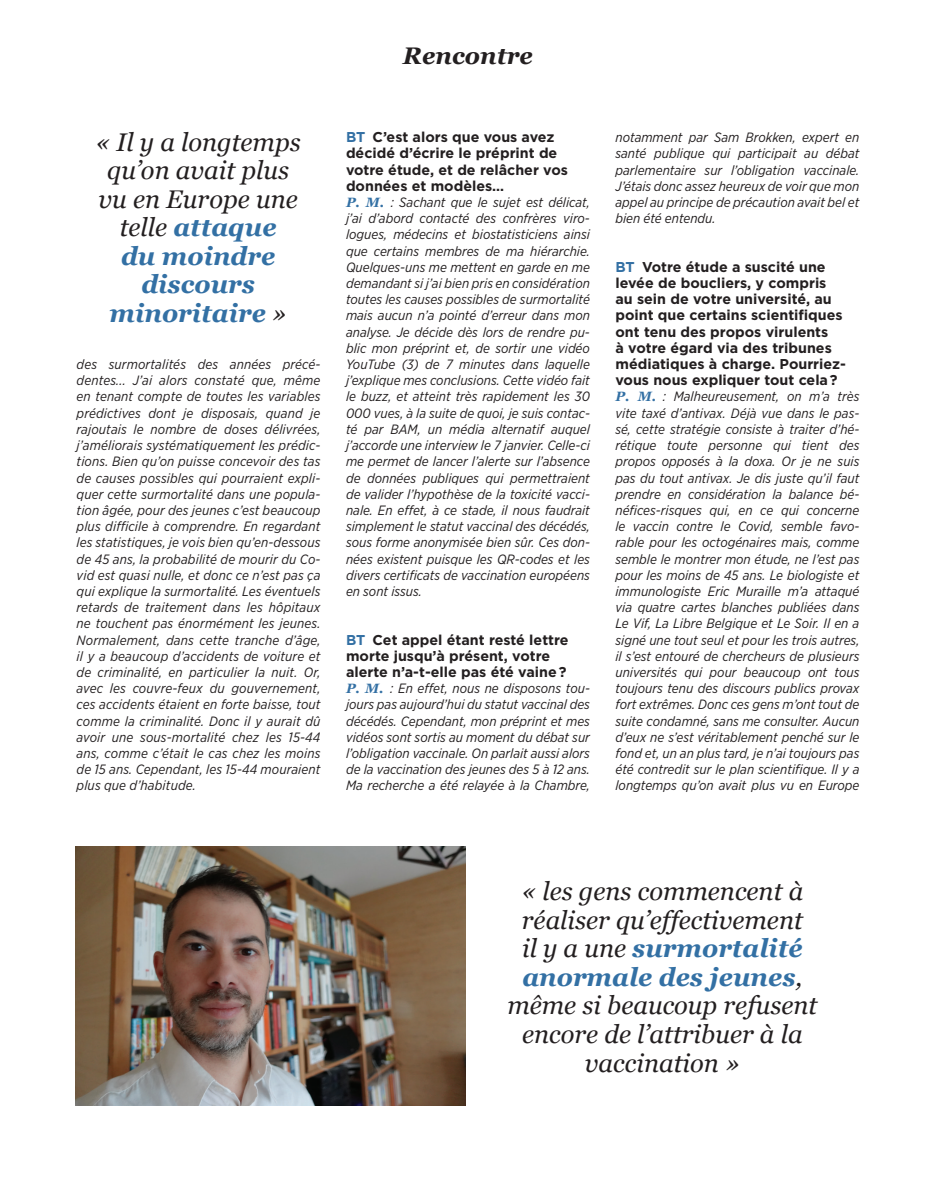
<style>
.page{position:relative;width:936px;height:1191px;background:#fff}
.page>*{position:absolute;margin:0;border:0;box-sizing:border-box;transform-origin:0 0}
.t1{font:italic 25.5px/28.5px "Georgia";color:#231f20;text-align:center}
.t2{font:italic 700 24px "Georgia";color:#231f20}
.t3{font:700 14.25px/16.2px "Gotham";color:#231f20}
.t4{font:italic 13.5px/16.2px "Gotham Narrow";color:#231f20;text-align:justify}
.s1{font-weight:700;color:#3370a4}
.s2{color:#3370a4}
.s3{font-family:"Georgia";font-weight:700;color:#3370a4}
</style>
<div class="page">
<img style="left:76px;top:846px;width:389px;height:260px">
<h2 class="t2" style="left:403px;top:42px;width:131px">Rencontre</h2>
<h1 class="t1" style="left:95px;top:127px;width:207px">« Il y a longtemps qu’on avait plus vu en Europe une telle <span class="s1">attaque<br>du moindre discours minoritaire</span> »</h1>
<p class="t4" style="left:77px;top:356px;width:245px">des surmortalités des années précé&shy;dentes... J’ai alors constaté que, même en tenant compte de toutes les variables prédictives dont je disposais, quand je rajoutais le nombre de doses délivrées, j’améliorais systématiquement les prédic&shy;tions. Bien qu’on puisse concevoir des tas de causes possibles qui pourraient expli&shy;quer cette surmortalité dans une popula&shy;tion âgée, pour des jeunes c’est beaucoup plus difficile à comprendre. En regardant les statistiques, je vois bien qu’en-dessous de 45 ans, la probabilité de mourir du Co&shy;vid est quasi nulle, et donc ce n’est pas ça qui explique la surmortalité. Les éventuels retards de traitement dans les hôpitaux ne touchent pas énormément les jeunes.<br>Normalement, dans cette tranche d’âge, il y a beaucoup d’accidents de voiture et de criminalité, en particulier la nuit. Or, avec les couvre-feux du gouvernement, ces accidents étaient en forte baisse, tout comme la criminalité. Donc il y aurait dû avoir une sous-mortalité chez les 15-44 ans, comme c’était le cas chez les moins de 15 ans. Cependant, les 15-44 mouraient plus que d’habitude.</p>
<p class="t3" style="left:346px;top:129px;width:223px"><span class="s2">BT</span> C’est alors que vous avez décidé d’écrire le préprint de votre étude, et de relâcher vos données et modèles…</p>
<p class="t4" style="left:346px;top:194px;width:245px"><span class="s3">P. M.</span> : Sachant que le sujet est délicat, j’ai d’abord contacté des confrères viro&shy;logues, médecins et biostatisticiens ainsi que certains membres de ma hiérarchie.<br>Quelques-uns me mettent en garde en me demandant si j’ai bien pris en considération toutes les causes possibles de surmortalité mais aucun n’a pointé d’erreur dans mon analyse. Je décide dès lors de rendre pu&shy;blic mon préprint et, de sortir une vidéo YouTube (3) de 7 minutes dans laquelle j’explique mes conclusions. Cette vidéo fait le buzz, et atteint très rapidement les 30<br>000 vues, à la suite de quoi, je suis contac&shy;té par BAM, un média alternatif auquel j’accorde une interview le 7 janvier. Celle-ci me permet de lancer l’alerte sur l’absence de données publiques qui permettraient de valider l’hypothèse de la toxicité vacci&shy;nale. En effet, à ce stade, il nous faudrait simplement le statut vaccinal des décédés, sous forme anonymisée bien sûr. Ces don&shy;nées existent puisque les QR-codes et les divers certificats de vaccination européens en sont issus.</p>
<p class="t3" style="left:346px;top:631px;width:224px"><span class="s2">BT</span> Cet appel étant resté lettre morte jusqu’à présent, votre alerte n’a-t-elle pas été vaine ?</p>
<p class="t4" style="left:346px;top:680px;width:245px"><span class="s3">P. M.</span> : En effet, nous ne disposons tou&shy;jours pas aujourd’hui du statut vaccinal des décédés. Cependant, mon préprint et mes vidéos sont sortis au moment du débat sur l’obligation vaccinale. On parlait aussi alors de la vaccination des jeunes des 5 à 12 ans.<br>Ma recherche a été relayée à la Chambre,</p>
<p class="t4" style="left:615px;top:129px;width:245px">notamment par Sam Brokken, expert en santé publique qui participait au débat parlementaire sur l’obligation vaccinale.<br>J’étais donc assez heureux de voir que mon appel au principe de précaution avait bel et bien été entendu.</p>
<p class="t3" style="left:615px;top:259px;width:232px"><span class="s2">BT</span> Votre étude a suscité une levée de boucliers, y compris au sein de votre université, au point que certains scientifiques ont tenu des propos virulents<br>à votre égard via des tribunes médiatiques à charge. Pourriez&shy;vous nous expliquer tout cela ?</p>
<p class="t4" style="left:615px;top:388px;width:245px"><span class="s3">P. M.</span> : Malheureusement, on m’a très vite taxé d’antivax. Déjà vue dans le pas&shy;sé, cette stratégie consiste à traiter d’hé&shy;rétique toute personne qui tient des propos opposés à la doxa. Or je ne suis pas du tout antivax. Je dis juste qu’il faut prendre en considération la balance bé&shy;néfices-risques qui, en ce qui concerne le vaccin contre le Covid, semble favo&shy;rable pour les octogénaires mais, comme semble le montrer mon étude, ne l’est pas pour les moins de 45 ans. Le biologiste et immunologiste Eric Muraille m’a attaqué via quatre cartes blanches publiées dans Le Vif, La Libre Belgique et Le Soir. Il en a signé une tout seul et pour les trois autres, il s’est entouré de chercheurs de plusieurs universités qui pour beaucoup ont tous toujours tenu des discours publics provax fort extrêmes. Donc ces gens m’ont tout de suite condamné, sans me consulter. Aucun d’eux ne s’est véritablement penché sur le fond et, un an plus tard, je n’ai toujours pas été contredit sur le plan scientifique. Il y a longtemps qu’on avait plus vu en Europe</p>
<h1 class="t1" style="left:507px;top:877px;width:311px">« les gens commencent à réaliser qu’effectivement<br>il y a une <span class="s1">surmortalité anormale des jeunes</span>, même si beaucoup refusent encore de l’attribuer à la vaccination »</h1>
</div>
